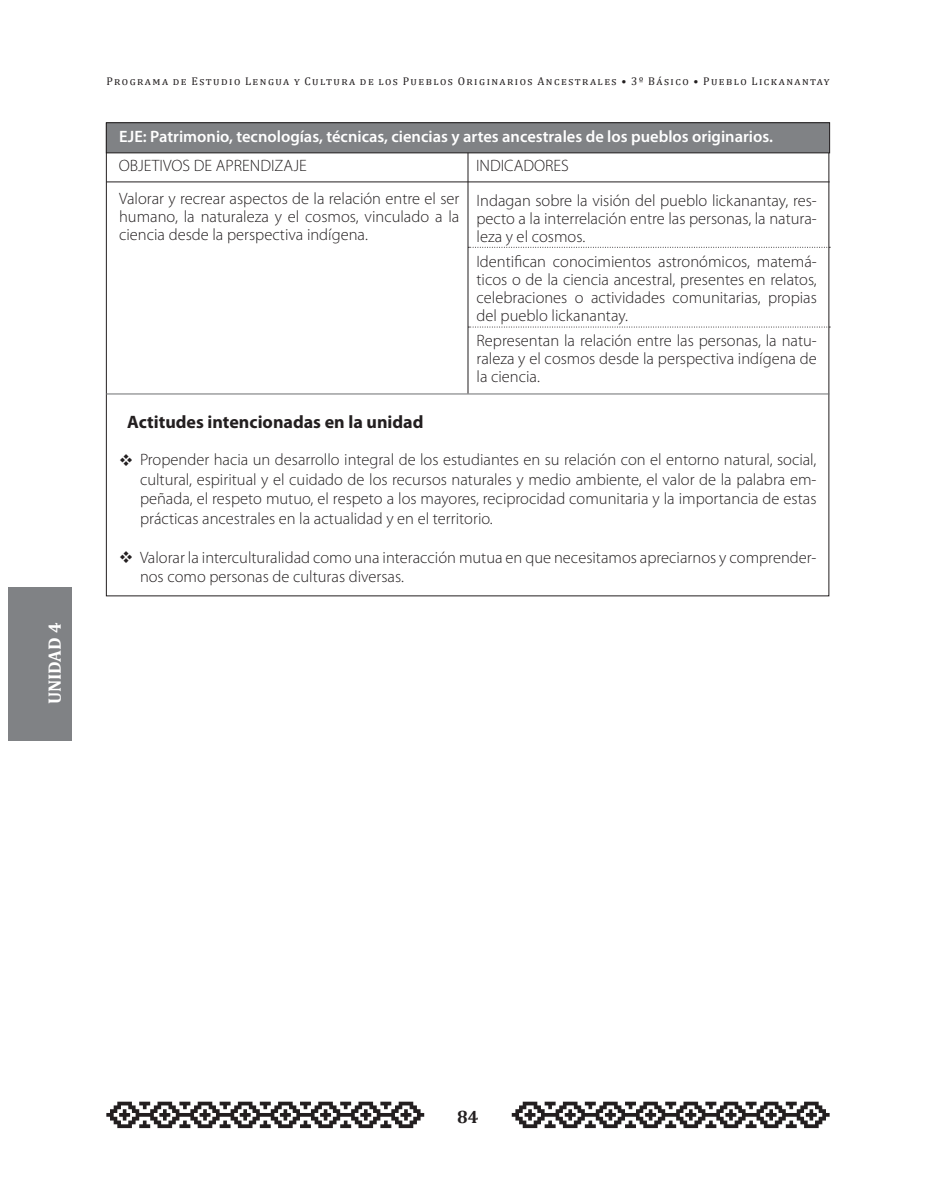
<style>
.page{position:relative;width:936px;height:1191px;background:#fff}
.page>*{position:absolute;margin:0;border:0;box-sizing:border-box;transform-origin:0 0}
._4_-Subtítulo{font:700 18px "Myriad Pro";color:#231f20}
.t1{font:700 18px "Cambria";color:#fff}
.t2{font:700 18px "Cambria";color:#231f20}
._1_-Normal{font:300 16.5px/18px "Myriad Pro";color:#231f20;text-align:justify}
._1_-Normal-2{font:600 16.5px "Myriad Pro";color:#fff}
.t3{font:11.25px "Cambria";letter-spacing:.135em;color:#231f20}
</style>
<div class="page">
<div style="left:9px;top:587px;width:63px;height:153px;background:#808285"></div>
<svg style="left:106px;top:1101px;width:318px;height:27px"></svg>
<svg style="left:511px;top:1101px;width:318px;height:27px"></svg>
<div style="left:106px;top:123px;width:723px;height:30px;background:#808285"></div>
<div style="left:106px;top:122px;width:724px;height:31px;border:1px solid #231f20"></div>
<hr style="left:106px;top:181px;width:723px;height:1px;background:#231f20">
<hr style="left:467px;top:153px;width:1px;height:240px;background:#231f20">
<svg style="left:468px;top:247px;width:362px;height:1px"></svg>
<svg style="left:468px;top:327px;width:362px;height:1px"></svg>
<hr style="left:106px;top:393px;width:723px;height:1px;background:#6d6f71">
<p class="t1" style="left:42px;top:704px;width:83px;rotate:-90deg">UNIDAD 4</p>
<p class="t3" style="left:106px;top:75px;width:724px">Programa de Estudio Lengua y Cultura de los Pueblos Originarios Ancestrales • 3º Básico • Pueblo Lickanantay</p>
<p class="_1_-Normal-2" style="left:119px;top:126px;width:655px">EJE: Patrimonio, tecnologías, técnicas, ciencias y artes ancestrales de los pueblos originarios.</p>
<p class="_1_-Normal" style="left:119px;top:157px;width:189px">OBJETIVOS DE APRENDIZAJE</p>
<p class="_1_-Normal" style="left:476px;top:157px;width:94px">INDICADORES</p>
<p class="_1_-Normal" style="left:119px;top:189px;width:342px">Valorar y recrear aspectos de la relación entre el ser humano, la naturaleza y el cosmos, vinculado a la ciencia desde la perspectiva indígena.</p>
<p class="_1_-Normal" style="left:476px;top:191px;width:342px">Indagan sobre la visión del pueblo lickanantay, res&shy;pecto a la interrelación entre las personas, la natura&shy;leza y el cosmos.</p>
<p class="_1_-Normal" style="left:476px;top:252px;width:342px">Identifican conocimientos astronómicos, matemá&shy;ticos o de la ciencia ancestral, presentes en relatos, celebraciones o actividades comunitarias, propias del pueblo lickanantay.</p>
<p class="_1_-Normal" style="left:476px;top:331px;width:342px">Representan la relación entre las personas, la natu&shy;raleza y el cosmos desde la perspectiva indígena de la ciencia.</p>
<p class="_4_-Subtítulo" style="left:127px;top:411px;width:298px">Actitudes intencionadas en la unidad</p>
<p class="_1_-Normal" style="left:140px;top:450px;width:678px;line-height:19.5px;text-indent:-21px">❖ Propender hacia un desarrollo integral de los estudiantes en su relación con el entorno natural, social, cultural, espiritual y el cuidado de los recursos naturales y medio ambiente, el valor de la palabra em&shy;peñada, el respeto mutuo, el respeto a los mayores, reciprocidad comunitaria y la importancia de estas prácticas ancestrales en la actualidad y en el territorio.</p>
<p class="_1_-Normal" style="left:140px;top:547px;width:678px;line-height:19.5px;text-indent:-21px">❖ Valorar la interculturalidad como una interacción mutua en que necesitamos apreciarnos y comprender&shy;nos como personas de culturas diversas.</p>
<p class="t2" style="left:457px;top:1104px;width:23px">84</p>
</div>
